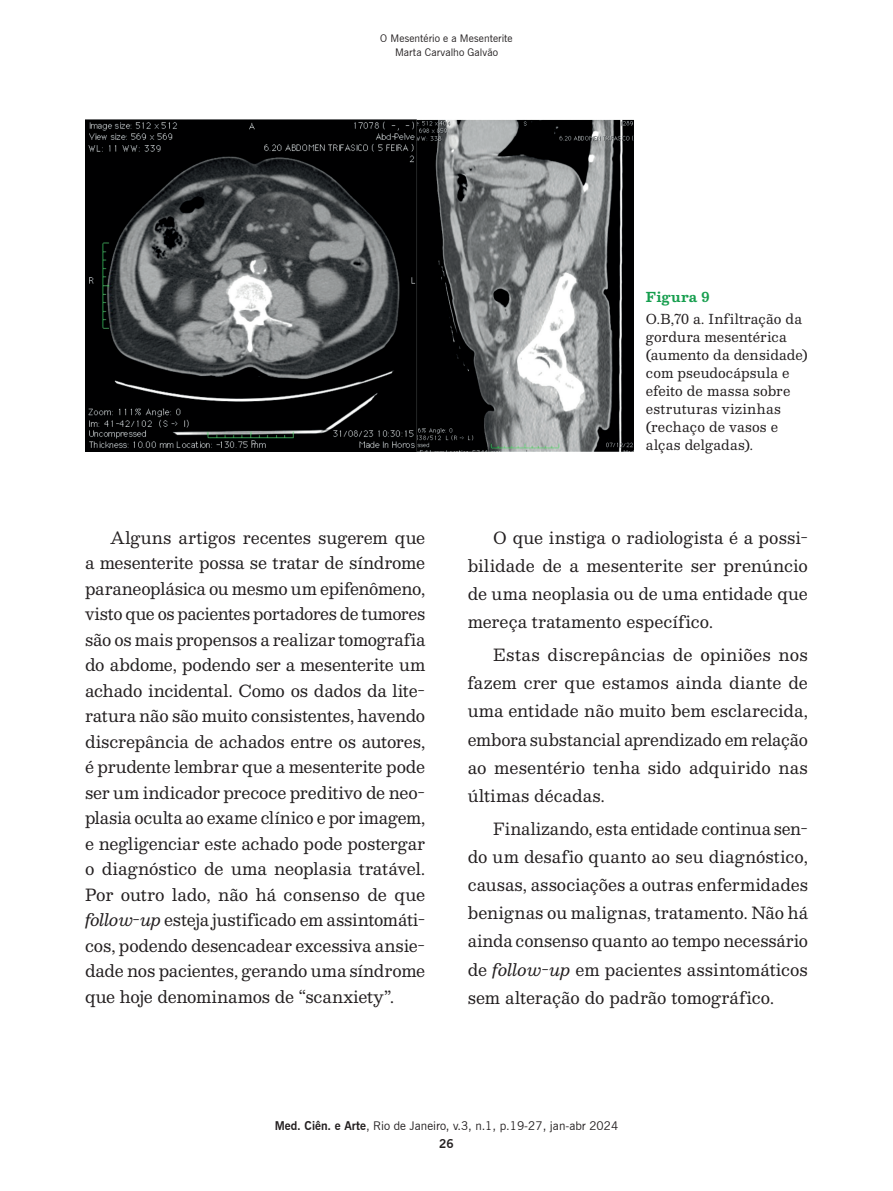
<style>
.page{position:relative;width:893px;height:1191px;background:#fff}
.page>*{position:absolute;margin:0;border:0;box-sizing:border-box;transform-origin:0 0}
.t1{font:16.5px/25.5px "Besley";letter-spacing:.005em;color:#231f20;text-align:justify}
.t2{font:13.5px/18px "Besley";letter-spacing:.015em;color:#231f20}
.t3{font:700 13.5px "Besley";letter-spacing:.02em;color:#169e4e}
.t4{font:12px "News Gothic BT";color:#231f20}
.t5{font:700 12px "News Gothic BT";color:#231f20}
.t6{font:10.5px/13.5px "News Gothic BT";letter-spacing:.005em;color:#231f20;text-align:center}
.s1{font-style:italic}
.s2{font-weight:700}
</style>
<div class="page">
<img style="left:85px;top:119px;width:548px;height:332px">
<p class="t6" style="left:380px;top:31px;width:134px">O Mesentério e a Mesenterite<br>Marta Carvalho Galvão</p>
<p class="t3" style="left:646px;top:287px;width:65px">Figura 9</p>
<p class="t2" style="left:646px;top:310px;width:164px">O.B,70 a. Infiltração da gordura mesentérica (aumento da densidade) com pseudocápsula e efeito de massa sobre estruturas vizinhas (rechaço de vasos e alças delgadas).</p>
<p class="t1" style="left:85px;top:525px;width:342px;text-indent:26px">Alguns artigos recentes sugerem que a mesenterite possa se tratar de síndrome paraneoplásica ou mesmo um epifenômeno, visto que os pacientes portadores de tumores são os mais propensos a realizar tomografia do abdome, podendo ser a mesenterite um achado incidental. Como os dados da lite&shy;ratura não são muito consistentes, havendo discrepância de achados entre os autores, é prudente lembrar que a mesenterite pode ser um indicador precoce preditivo de neo&shy;plasia oculta ao exame clínico e por imagem, e negligenciar este achado pode postergar o diagnóstico de uma neoplasia tratável.<br>Por outro lado, não há consenso de que <span class="s1">follow-up</span> esteja justificado em assintomáti&shy;cos, podendo desencadear excessiva ansie&shy;dade nos pacientes, gerando uma síndrome que hoje denominamos de “scanxiety”.</p>
<p class="t1" style="left:468px;top:523px;width:342px;line-height:28.2px;text-indent:26px">O que instiga o radiologista é a possi&shy;bilidade de a mesenterite ser prenúncio de uma neoplasia ou de uma entidade que mereça tratamento específico.</p>
<p class="t1" style="left:468px;top:640px;width:342px;line-height:28.2px;text-indent:26px">Estas discrepâncias de opiniões nos fazem crer que estamos ainda diante de uma entidade não muito bem esclarecida, embora substancial aprendizado em relação ao mesentério tenha sido adquirido nas últimas décadas.</p>
<p class="t1" style="left:468px;top:814px;width:342px;line-height:28.2px;text-indent:26px">Finalizando, esta entidade continua sen&shy;do um desafio quanto ao seu diagnóstico, causas, associações a outras enfermidades benignas ou malignas, tratamento. Não há ainda consenso quanto ao tempo necessário de <span class="s1">follow-up</span> em pacientes assintomáticos sem alteração do padrão tomográfico.</p>
<p class="t4" style="left:275px;top:1118px;width:345px"><span class="s2">Med. Ciên. e Arte</span>, Rio de Janeiro, v.3, n.1, p.19-27, jan-abr 2024</p>
<p class="t5" style="left:439px;top:1136px;width:16px">26</p>
</div>
